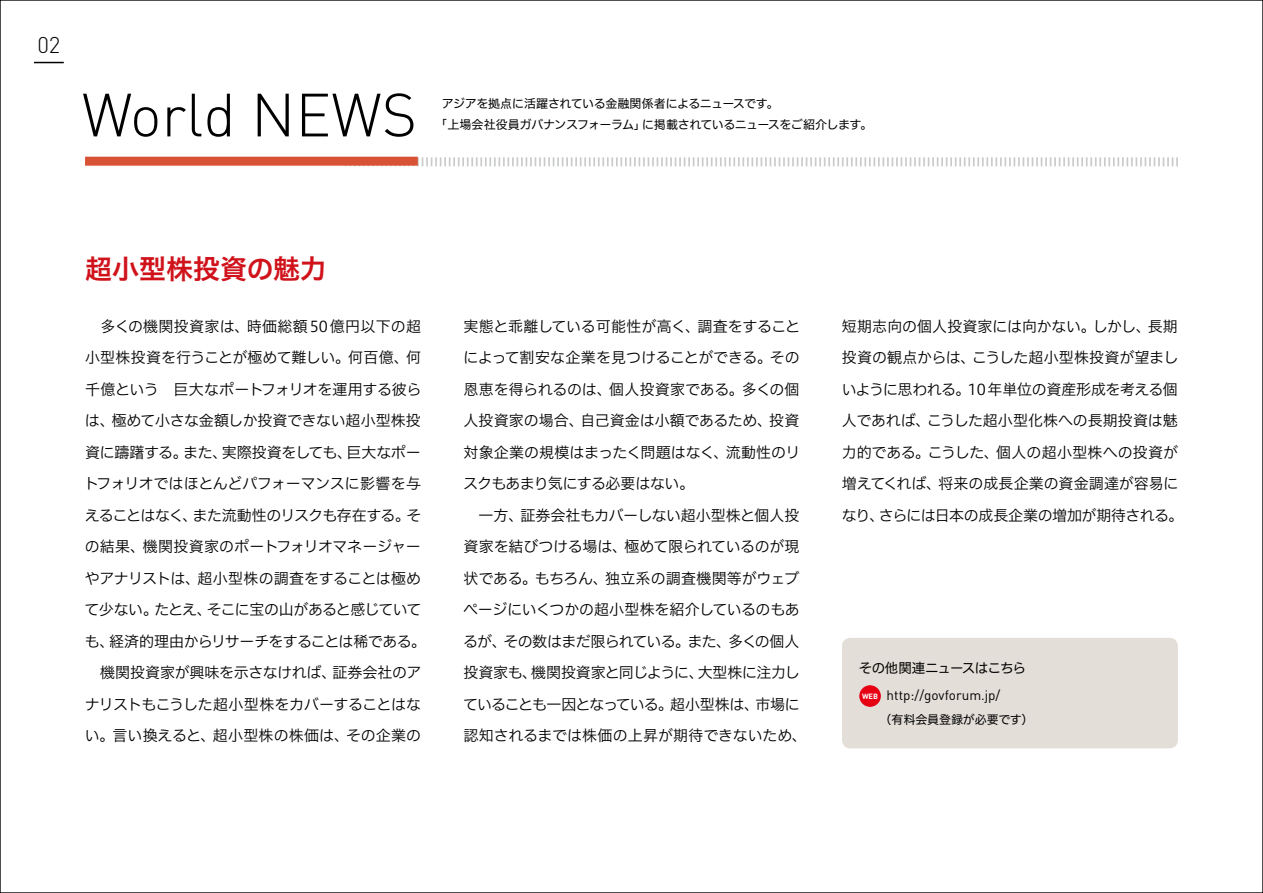
<style>
.page{position:relative;width:1263px;height:893px;background:#fff}
.page>*{position:absolute;margin:0;border:0;box-sizing:border-box;transform-origin:0 0}
.t1{font:300 60px "DIN Pro";color:#000}
.t2{font:27px "Hiragino UD Sans F Std N W6";color:#d0121b}
.t3{font:300 22.5px "DIN Pro";color:#000}
.t4{font:15px/31.5px "Hiragino UD Sans F Std N W3";letter-spacing:-.015em;color:#000}
.t5{font:15px "Hiragino UD Sans F Std N W3";letter-spacing:-.05em;color:#000}
.t6{font:15px/31.5px "Hiragino UD Sans F Std N W3";letter-spacing:-.04em;color:#000}
.t7{font:15px "Hiragino UD Sans F Std N W3";letter-spacing:.01em;color:#000}
.t8{font:15px "Hiragino UD Sans F Std N W3";letter-spacing:.005em;color:#000}
.t9{font:15px "Hiragino UD Sans F Std N W3";letter-spacing:.025em;color:#000}
.t10{font:15px "Hiragino UD Sans F Std N W3";letter-spacing:-.06em;color:#000}
.t11{font:15px "Hiragino UD Sans F Std N W3";letter-spacing:.015em;color:#000}
.t12{font:15px "Hiragino UD Sans F Std N W3";letter-spacing:-.035em;color:#000}
.t13{font:15px "Hiragino UD Sans F Std N W3";letter-spacing:.02em;color:#000}
.t14{font:15px "Hiragino UD Sans F Std N W3";letter-spacing:-.045em;color:#000}
.t15{font:13.5px "DIN Pro";color:#000}
.t16{font:13.5px "Hiragino UD Sans F Std N W4";letter-spacing:-.045em;color:#000}
.t17{font:12px "Hiragino UD Sans F Std N W4";letter-spacing:-.03em;color:#000}
.t18{font:12px "Hiragino UD Sans F Std N W4";letter-spacing:-.01em;color:#000}
.t19{font:700 7.5px "DIN Pro";color:#fff}
</style>
<div class="page">
<div style="left:842px;top:638px;width:336px;height:110px;background:#e3ded8;border-radius:9px"></div>
<svg style="left:418px;top:157px;width:760px;height:9px"></svg>
<div style="left:85px;top:157px;width:333px;height:9px;background:#d85335"></div>
<hr style="left:34px;top:62px;width:30px;height:1px;background:#000">
<div style="left:860px;top:686px;width:20px;height:20px;background:#e60012;border-radius:50%"></div>
<div style="left:859px;top:685px;width:22px;height:22px;border:1px solid #e60012;border-radius:50%"></div>
<h3 class="t3" style="left:37px;top:30px;width:25px">02</h3>
<h1 class="t1" style="left:82px;top:74px;width:337px">World NEWS</h1>
<p class="t17" style="left:442px;top:95px;width:339px">アジアを拠点に活躍されている金融関係者によるニュースです。</p>
<p class="t17" style="left:435px;top:116px;width:212px">「上場会社役員ガバナンスフォーラム」</p>
<p class="t17" style="left:642px;top:116px;width:232px">に掲載されているニュースをご紹介します。</p>
<h2 class="t2" style="left:85px;top:248px;width:243px">超小型株投資の魅力</h2>
<p class="t9" style="left:247px;top:315px;width:176px">時価総額50億円以下の超</p>
<p class="t11" style="left:85px;top:315px;width:166px">　多くの機関投資家は、</p>
<p class="t4" style="left:85px;top:341px;width:325px">小型株投資を行うことが極めて難しい。何百億、</p>
<p class="t4" style="left:85px;top:372px;width:338px">千億という　巨大なポートフォリオを運用する彼ら</p>
<p class="t4" style="left:112px;top:404px;width:311px">極めて小さな金額しか投資できない超小型株投</p>
<p class="t4" style="left:406px;top:341px;width:16px">何</p>
<p class="t4" style="left:85px;top:404px;width:31px">は、</p>
<p class="t4" style="left:463px;top:309px;width:238px">実態と乖離している可能性が高く、</p>
<p class="t4" style="left:463px;top:341px;width:338px">によって割安な企業を見つけることができる。その</p>
<p class="t4" style="left:609px;top:372px;width:192px">個人投資家である。多くの個</p>
<p class="t4" style="left:697px;top:309px;width:104px">調査をすること</p>
<p class="t4" style="left:463px;top:372px;width:150px">恩恵を得られるのは、</p>
<p class="t7" style="left:463px;top:409px;width:122px">人投資家の場合、</p>
<p class="t4" style="left:580px;top:404px;width:193px">自己資金は小額であるため、</p>
<p class="t4" style="left:769px;top:404px;width:32px">投資</p>
<p class="t4" style="left:972px;top:309px;width:208px;text-indent:-130px">短期志向の個人投資家には向かない。<br>こうした超小型株投資が望まし</p>
<p class="t4" style="left:1148px;top:309px;width:32px">長期</p>
<p class="t4" style="left:1093px;top:309px;width:59px">しかし、</p>
<p class="t4" style="left:968px;top:341px;width:212px;text-indent:-126px">投資の観点からは、<br>10年単位の資産形成を考える個</p>
<p class="t4" style="left:927px;top:372px;width:252px;text-indent:-85px">いように思われる。<br>こうした超小型化株への長期投資は魅</p>
<p class="t4" style="left:842px;top:404px;width:90px">人であれば、</p>
<p class="t4" style="left:347px;top:435px;width:76px">巨大なポー</p>
<p class="t4" style="left:222px;top:435px;width:132px">実際投資をしても、</p>
<p class="t4" style="left:85px;top:435px;width:104px">資に躊躇する。</p>
<p class="t4" style="left:84px;top:467px;width:339px">トフォリオではほとんどパフォーマンスに影響を与</p>
<p class="t4" style="left:406px;top:498px;width:16px">そ</p>
<p class="t4" style="left:183px;top:435px;width:46px">また、</p>
<p class="t4" style="left:193px;top:498px;width:219px">また流動性のリスクも存在する。</p>
<p class="t6" style="left:143px;top:498px;width:280px;text-indent:-58px">えることはなく、<br>機関投資家のポートフォリオマネージャー</p>
<p class="t4" style="left:85px;top:530px;width:62px">の結果、</p>
<p class="t14" style="left:85px;top:567px;width:117px">やアナリストは、</p>
<p class="t8" style="left:198px;top:567px;width:225px">超小型株の調査をすることは極め</p>
<p class="t5" style="left:207px;top:598px;width:216px">そこに宝の山があると感じていて</p>
<p class="t4" style="left:109px;top:593px;width:319px;text-indent:-25px">て少ない。<br>経済的理由からリサーチをすることは稀である。</p>
<p class="t4" style="left:154px;top:593px;width:59px">たとえ、</p>
<p class="t4" style="left:85px;top:624px;width:31px">も、</p>
<p class="t4" style="left:463px;top:435px;width:267px">対象企業の規模はまったく問題はなく、スクもあまり気にする必要はない。</p>
<p class="t4" style="left:520px;top:498px;width:281px">証券会社もカバーしない超小型株と個人投</p>
<p class="t4" style="left:726px;top:435px;width:76px">流動性のリ</p>
<p class="t4" style="left:463px;top:498px;width:61px">　一方、</p>
<p class="t4" style="left:605px;top:530px;width:196px;text-indent:-142px">資家を結びつける場は、<br>独立系の調査機関等がウェブ</p>
<p class="t4" style="left:624px;top:530px;width:177px">極めて限られているのが現</p>
<p class="t12" style="left:463px;top:567px;width:146px">状である。もちろん、</p>
<p class="t4" style="left:463px;top:593px;width:338px">ページにいくつかの超小型株を紹介しているのもあ</p>
<p class="t4" style="left:728px;top:624px;width:73px">多くの個人</p>
<p class="t4" style="left:463px;top:624px;width:45px">るが、</p>
<p class="t5" style="left:503px;top:630px;width:188px">その数はまだ限られている。</p>
<p class="t4" style="left:687px;top:624px;width:45px">また、</p>
<p class="t4" style="left:842px;top:435px;width:90px">力的である。</p>
<p class="t4" style="left:928px;top:435px;width:73px">こうした、</p>
<p class="t7" style="left:996px;top:441px;width:183px">個人の超小型株への投資が</p>
<p class="t4" style="left:879px;top:467px;width:306px;text-indent:-37px">増えてくれば、<br>さらには日本の成長企業の増加が期待される。</p>
<p class="t4" style="left:938px;top:467px;width:241px">将来の成長企業の資金調達が容易に</p>
<p class="t4" style="left:842px;top:498px;width:44px">なり、</p>
<p class="t4" style="left:85px;top:656px;width:253px">　機関投資家が興味を示さなければ、</p>
<p class="t4" style="left:85px;top:687px;width:338px">ナリストもこうした超小型株をカバーすることはな</p>
<p class="t4" style="left:346px;top:719px;width:77px">その企業の</p>
<p class="t4" style="left:332px;top:656px;width:90px">証券会社のア</p>
<p class="t4" style="left:85px;top:719px;width:132px">い。言い換えると、</p>
<p class="t13" style="left:213px;top:724px;width:138px">超小型株の株価は、</p>
<p class="t4" style="left:463px;top:656px;width:75px">投資家も、</p>
<p class="t10" style="left:531px;top:661px;width:174px">機関投資家と同じように、</p>
<p class="t4" style="left:698px;top:656px;width:104px">大型株に注力し</p>
<p class="t4" style="left:670px;top:687px;width:90px">超小型株は、</p>
<p class="t4" style="left:755px;top:687px;width:46px">市場に</p>
<p class="t4" style="left:463px;top:687px;width:345px">ていることも一因となっている。<br>認知されるまでは株価の上昇が期待できないため、</p>
<p class="t16" style="left:859px;top:658px;width:169px">その他関連ニュースはこちら</p>
<p class="t15" style="left:887px;top:686px;width:115px">http://govforum j p. /</p>
<p class="t18" style="left:879px;top:710px;width:156px">（有料会員登録が必要です(</p>
<p class="t19" style="left:862px;top:691px;width:18px">WEB</p>
</div>
